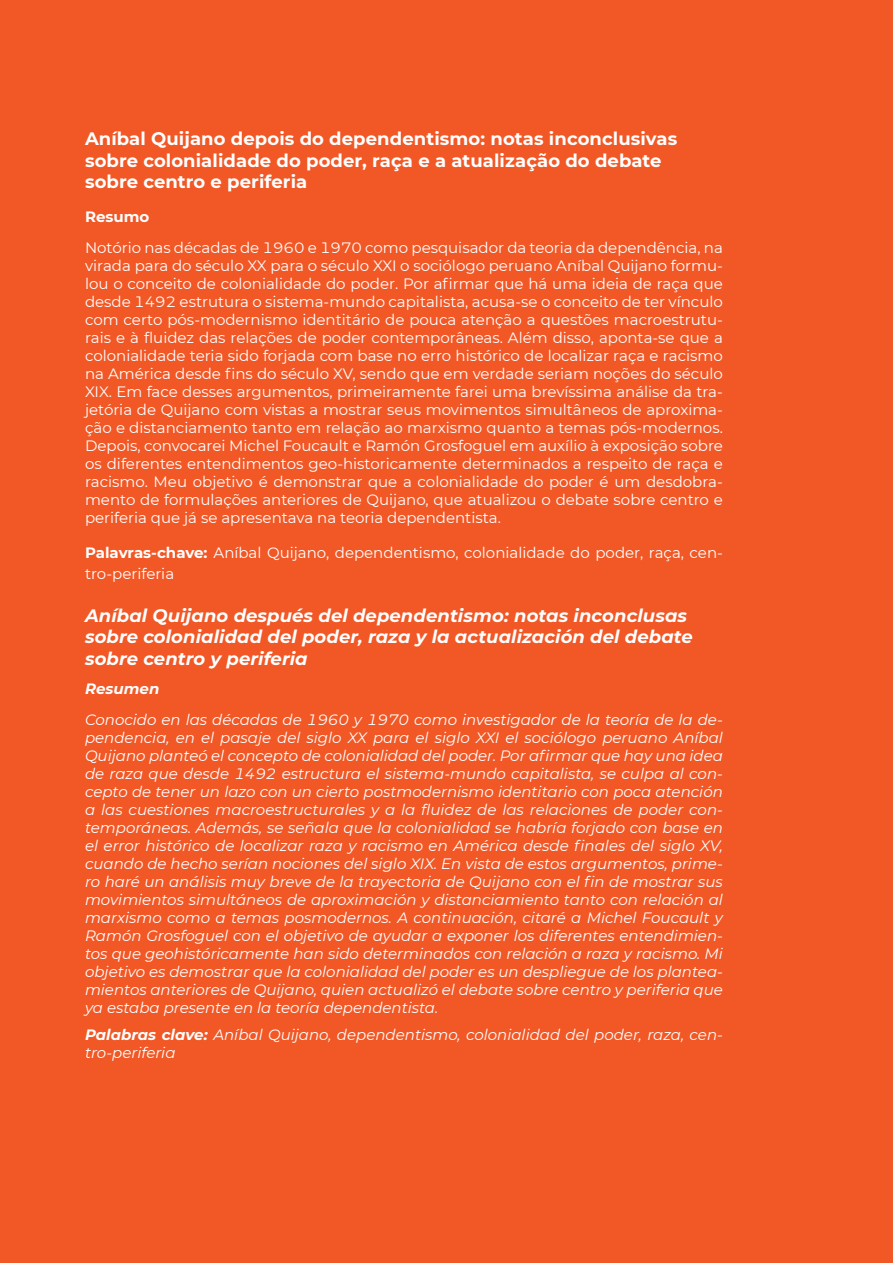
<style>
.page{position:relative;width:893px;height:1263px;background:#f15826}
.page>*{position:absolute;margin:0;border:0;box-sizing:border-box;transform-origin:0 0}
.t1{font:italic 700 18px/21.6px "Montserrat";letter-spacing:.005em;color:#fff}
.t2{font:700 18px/21.6px "Montserrat";letter-spacing:.005em;color:#fff}
.t3{font:italic 15px/18px "Montserrat";color:#fff;text-align:justify}
.t4{font:15px/18px "Montserrat";color:#fff;text-align:justify}
.t5{font:italic 700 15px "Montserrat";color:#fff}
.t6{font:700 15px "Montserrat";color:#fff}
.s1{font-weight:700}
</style>
<div class="page">
<p class="t2" style="left:85px;top:127px;width:594px">Aníbal Quijano depois do dependentismo: notas inconclusivas sobre colonialidade do poder, raça e a atualização do debate sobre centro e periferia</p>
<p class="t6" style="left:85px;top:206px;width:66px">Resumo</p>
<p class="t4" style="left:85px;top:238px;width:639px">Notório nas décadas de 1960 e 1970 como pesquisador da teoria da dependência, na virada para do século XX para o século XXI o sociólogo peruano Aníbal Quijano formu&shy;lou o conceito de colonialidade do poder. Por afirmar que há uma ideia de raça que desde 1492 estrutura o sistema-mundo capitalista, acusa-se o conceito de ter vínculo com certo pós-modernismo identitário de pouca atenção a questões macroestrutu&shy;rais e à fluidez das relações de poder contemporâneas. Além disso, aponta-se que a colonialidade teria sido forjada com base no erro histórico de localizar raça e racismo na América desde fins do século XV, sendo que em verdade seriam noções do século XIX. Em face desses argumentos, primeiramente farei uma brevíssima análise da tra&shy;jetória de Quijano com vistas a mostrar seus movimentos simultâneos de aproxima&shy;ção e distanciamento tanto em relação ao marxismo quanto a temas pós-modernos.<br>Depois, convocarei Michel Foucault e Ramón Grosfoguel em auxílio à exposição sobre os diferentes entendimentos geo-historicamente determinados a respeito de raça e racismo. Meu objetivo é demonstrar que a colonialidade do poder é um desdobra&shy;mento de formulações anteriores de Quijano, que atualizou o debate sobre centro e periferia que já se apresentava na teoria dependentista.</p>
<p class="t4" style="left:85px;top:541px;width:639px;line-height:21px"><span class="s1">Palavras-chave:</span> Aníbal Quijano, dependentismo, colonialidade do poder, raça, cen&shy;tro-periferia</p>
<p class="t1" style="left:85px;top:603px;width:609px">Aníbal Quijano después del dependentismo: notas inconclusas sobre colonialidad del poder, raza y la actualización del debate sobre centro y periferia</p>
<p class="t5" style="left:85px;top:678px;width:76px">Resumen</p>
<p class="t3" style="left:85px;top:710px;width:639px">Conocido en las décadas de 1960 y 1970 como investigador de la teoría de la de&shy;pendencia, en el pasaje del siglo XX para el siglo XXI el sociólogo peruano Aníbal Quijano planteó el concepto de colonialidad del poder. Por afirmar que hay una idea de raza que desde 1492 estructura el sistema-mundo capitalista, se culpa al con&shy;cepto de tener un lazo con un cierto postmodernismo identitario con poca atención a las cuestiones macroestructurales y a la fluidez de las relaciones de poder con&shy;temporáneas. Además, se señala que la colonialidad se habría forjado con base en el error histórico de localizar raza y racismo en América desde finales del siglo XV, cuando de hecho serían nociones del siglo XIX. En vista de estos argumentos, prime&shy;ro haré un análisis muy breve de la trayectoria de Quijano con el fin de mostrar sus movimientos simultáneos de aproximación y distanciamiento tanto con relación al marxismo como a temas posmodernos. A continuación, citaré a Michel Foucault y Ramón Grosfoguel con el objetivo de ayudar a exponer los diferentes entendimien&shy;tos que geohistóricamente han sido determinados con relación a raza y racismo. Mi objetivo es demostrar que la colonialidad del poder es un despliegue de los plantea&shy;mientos anteriores de Quijano, quien actualizó el debate sobre centro y periferia que ya estaba presente en la teoría dependentista.</p>
<p class="t3" style="left:85px;top:1025px;width:639px"><span class="s1">Palabras clave:</span> Aníbal Quijano, dependentismo, colonialidad del poder, raza, cen&shy;tro-periferia</p>
</div>
